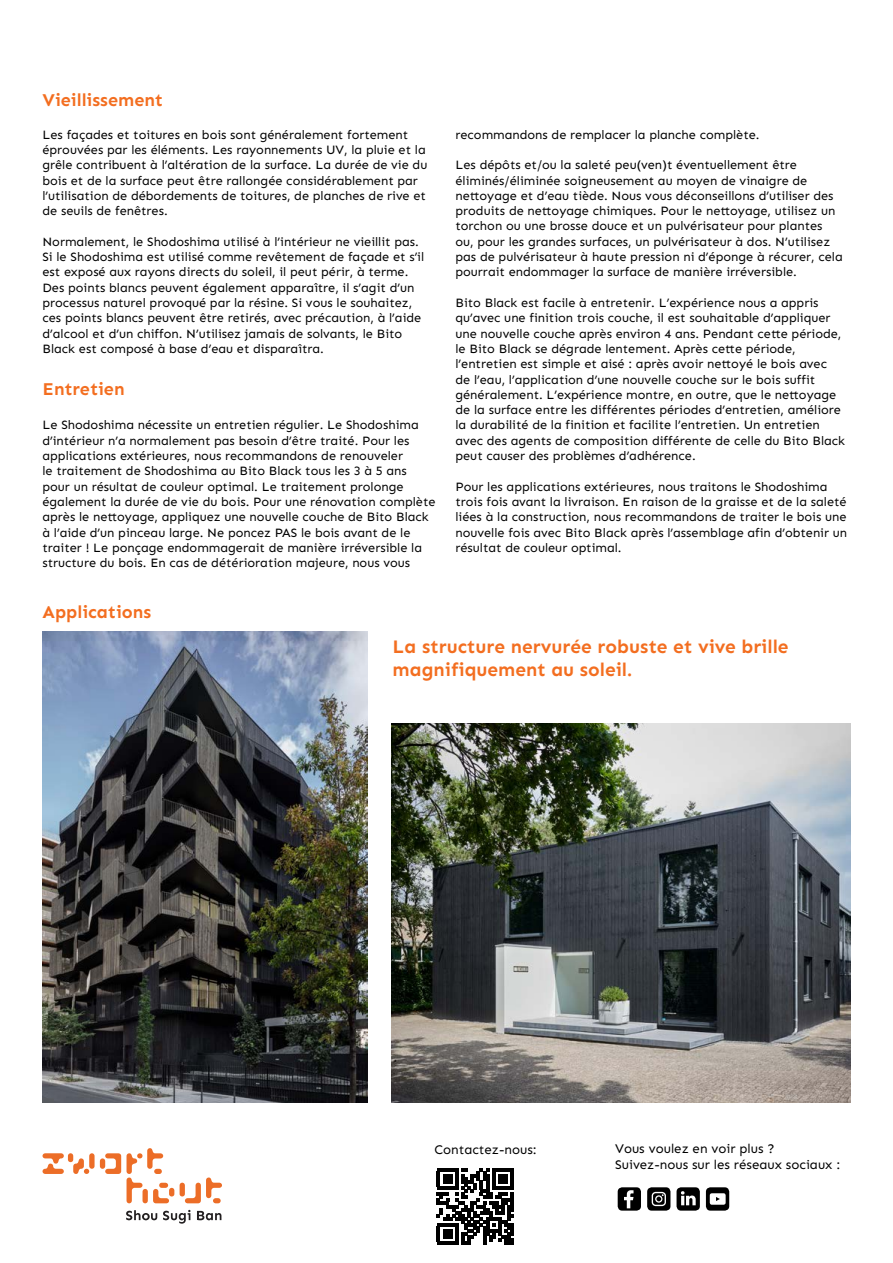
<style>
.page{position:relative;width:893px;height:1263px;background:#fff}
.page>*{position:absolute;margin:0;border:0;box-sizing:border-box;transform-origin:0 0}
.t1{font:700 19.05px/23px "Sen";color:#f36e20}
.t2{font:700 18px "Sen";color:#f36e20}
.t3{font:13.2px/15.9px "Sen";color:#000}
.t4{font:12.75px/15.3px "Sen";color:#000}
</style>
<div class="page">
<svg style="left:43px;top:1153px;width:78px;height:21px"></svg>
<svg style="left:180px;top:1177px;width:42px;height:26px"></svg>
<svg style="left:127px;top:1148px;width:47px;height:55px"></svg>
<svg style="left:126px;top:1210px;width:95px;height:14px"></svg>
<img style="left:391px;top:724px;width:459px;height:378px">
<img style="left:43px;top:631px;width:325px;height:471px">
<svg style="left:437px;top:1168px;width:77px;height:77px"></svg>
<hr style="left:437px;top:1242px;width:21px;height:3px;background:#000">
<div style="left:443px;top:1229px;width:9px;height:10px;background:#000"></div>
<div style="left:618px;top:1187px;width:23px;height:23px;background:#000;border-radius:4px"></div>
<svg style="left:624px;top:1190px;width:9px;height:18px"></svg>
<div style="left:647px;top:1187px;width:23px;height:23px;background:#000;border-radius:4px"></div>
<svg style="left:652px;top:1192px;width:14px;height:14px"></svg>
<div style="left:676px;top:1187px;width:24px;height:23px;background:#000;border-radius:4px"></div>
<svg style="left:681px;top:1191px;width:15px;height:14px"></svg>
<div style="left:706px;top:1187px;width:23px;height:23px;background:#000;border-radius:4px"></div>
<div style="left:710px;top:1193px;width:16px;height:12px;background:#fff;border-radius:2px"></div>
<svg style="left:716px;top:1197px;width:4px;height:4px"></svg>
<h2 class="t2" style="left:43px;top:90px;width:122px">Vieillissement</h2>
<p class="t4" style="left:42px;top:127px;width:386px">Les façades et toitures en bois sont généralement fortement éprouvées par les éléments. Les rayonnements UV, la pluie et la grêle contribuent à l’altération de la surface. La durée de vie du bois et de la surface peut être rallongée considérablement par l’utilisation de débordements de toitures, de planches de rive et de seuils de fenêtres.</p>
<p class="t4" style="left:42px;top:234px;width:383px">Normalement, le Shodoshima utilisé à l’intérieur ne vieillit pas.<br>Si le Shodoshima est utilisé comme revêtement de façade et s’il est exposé aux rayons directs du soleil, il peut périr, à terme.<br>Des points blancs peuvent également apparaître, il s’agit d’un processus naturel provoqué par la résine. Si vous le souhaitez, ces points blancs peuvent être retirés, avec précaution, à l’aide d’alcool et d’un chiffon. N’utilisez jamais de solvants, le Bito Black est composé à base d’eau et disparaîtra.</p>
<h2 class="t2" style="left:43px;top:379px;width:84px">Entretien</h2>
<p class="t4" style="left:42px;top:417px;width:395px">Le Shodoshima nécessite un entretien régulier. Le Shodoshima d’intérieur n’a normalement pas besoin d’être traité. Pour les applications extérieures, nous recommandons de renouveler<br>le traitement de Shodoshima au Bito Black tous les 3 à 5 ans pour un résultat de couleur optimal. Le traitement prolonge également la durée de vie du bois. Pour une rénovation complète après le nettoyage, appliquez une nouvelle couche de Bito Black à l’aide d’un pinceau large. Ne poncez PAS le bois avant de le traiter ! Le ponçage endommagerait de manière irréversible la structure du bois. En cas de détérioration majeure, nous vous</p>
<h2 class="t2" style="left:43px;top:602px;width:110px">Applications</h2>
<p class="t4" style="left:455px;top:127px;width:306px">recommandons de remplacer la planche complète.</p>
<p class="t4" style="left:455px;top:157px;width:389px">Les dépôts et/ou la saleté peu(ven)t éventuellement être éliminés/éliminée soigneusement au moyen de vinaigre de nettoyage et d’eau tiède. Nous vous déconseillons d’utiliser des produits de nettoyage chimiques. Pour le nettoyage, utilisez un torchon ou une brosse douce et un pulvérisateur pour plantes ou, pour les grandes surfaces, un pulvérisateur à dos. N’utilisez pas de pulvérisateur à haute pression ni d’éponge à récurer, cela pourrait endommager la surface de manière irréversible.</p>
<p class="t4" style="left:455px;top:295px;width:391px">Bito Black est facile à entretenir. L’expérience nous a appris qu’avec une finition trois couche, il est souhaitable d’appliquer une nouvelle couche après environ 4 ans. Pendant cette période, le Bito Black se dégrade lentement. Après cette période, l’entretien est simple et aisé : après avoir nettoyé le bois avec<br>de l’eau, l’application d’une nouvelle couche sur le bois suffit généralement. L’expérience montre, en outre, que le nettoyage de la surface entre les différentes périodes d’entretien, améliore la durabilité de la finition et facilite l’entretien. Un entretien avec des agents de composition différente de celle du Bito Black peut causer des problèmes d’adhérence.</p>
<p class="t4" style="left:455px;top:479px;width:393px">Pour les applications extérieures, nous traitons le Shodoshima trois fois avant la livraison. En raison de la graisse et de la saleté liées à la construction, nous recommandons de traiter le bois une nouvelle fois avec Bito Black après l’assemblage afin d’obtenir un résultat de couleur optimal.</p>
<h1 class="t1" style="left:393px;top:636px;width:398px">La structure nervurée robuste et vive brille magnifiquement au soleil.</h1>
<p class="t3" style="left:434px;top:1142px;width:104px">Contactez-nous:</p>
<p class="t3" style="left:615px;top:1141px;width:227px">Vous voulez en voir plus ?<br>Suivez-nous sur les réseaux sociaux :</p>
</div>
